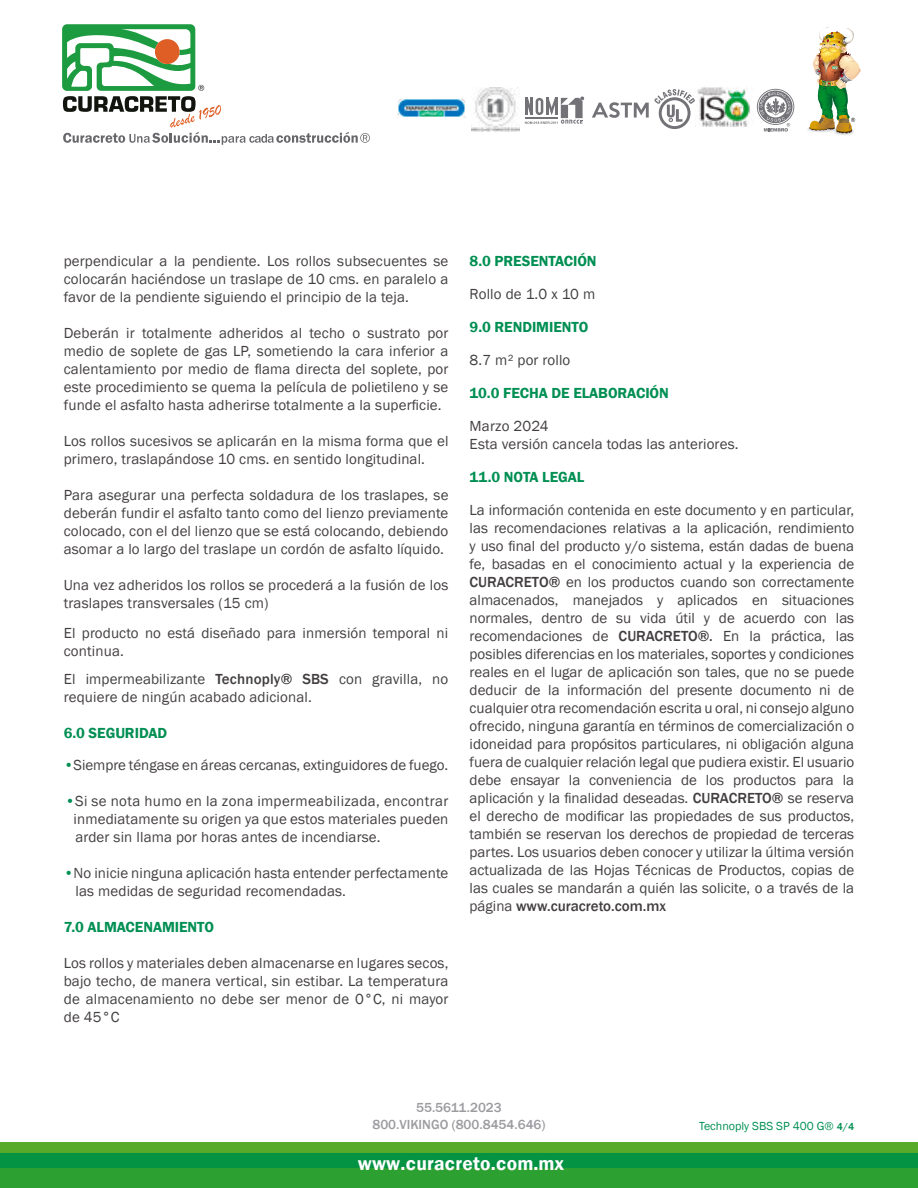
<style>
.page{position:relative;width:918px;height:1188px;background:#fff}
.page>*{position:absolute;margin:0;border:0;box-sizing:border-box;transform-origin:0 0}
.t1{font:600 19.5px "Franklin Gothic";letter-spacing:.01em;color:#fff}
.t2{font:15px/18px "Franklin Gothic";letter-spacing:.01em;color:#433f40;text-align:justify}
.t3{font:600 15px "Franklin Gothic";letter-spacing:-.005em;color:#008f53}
.t4{font:500 13.5px/16.2px "Franklin Gothic";color:#9c9ba0;text-align:center}
.t5{font:12px "Franklin Gothic";color:#008f53}
.s1{font-weight:500}
.s2{font-weight:500;color:#008f53}
.s3{font-weight:500;font-size:10.5px}
</style>
<div class="page">
<div style="left:0;top:1168px;width:918px;height:20px;background:#2ca030"></div>
<div style="left:0;top:1153px;width:918px;height:15px;background:#049243"></div>
<div style="left:0;top:1143px;width:918px;height:10px;background:#58ab2a"></div>
<img style="left:843px;top:133px;width:10px;height:2px">
<img style="left:807px;top:128px;width:36px;height:7px">
<svg style="left:62px;top:24px;width:308px;height:121px"></svg>
<img style="left:809px;top:27px;width:52px;height:106px">
<svg style="left:525px;top:97px;width:59px;height:27px"></svg>
<svg style="left:592px;top:89px;width:103px;height:40px"></svg>
<img style="left:695px;top:87px;width:55px;height:40px">
<svg style="left:757px;top:89px;width:37px;height:43px"></svg>
<img style="left:471px;top:88px;width:48px;height:44px">
<img style="left:397px;top:98px;width:68px;height:20px">
<p class="t2" style="left:64px;top:252px;width:386px">perpendicular a la pendiente. Los rollos subsecuentes se colocarán haciéndose un traslape de 10 cms. en paralelo a favor de la pendiente siguiendo el principio de la teja.</p>
<p class="t2" style="left:64px;top:324px;width:386px">Deberán ir totalmente adheridos al techo o sustrato por medio de soplete de gas LP, sometiendo la cara inferior a calentamiento por medio de flama directa del soplete, por este procedimiento se quema la película de polietileno y se funde el asfalto hasta adherirse totalmente a la superficie.</p>
<p class="t2" style="left:64px;top:432px;width:386px">Los rollos sucesivos se aplicarán en la misma forma que el primero, traslapándose 10 cms. en sentido longitudinal.</p>
<p class="t2" style="left:64px;top:486px;width:386px">Para asegurar una perfecta soldadura de los traslapes, se deberán fundir el asfalto tanto como del lienzo previamente colocado, con el del lienzo que se está colocando, debiendo asomar a lo largo del traslape un cordón de asfalto líquido.</p>
<p class="t2" style="left:64px;top:576px;width:386px">Una vez adheridos los rollos se procederá a la fusión de los traslapes transversales (15 cm)</p>
<p class="t2" style="left:64px;top:624px;width:386px">El producto no está diseñado para inmersión temporal ni continua.</p>
<p class="t2" style="left:64px;top:670px;width:386px">El impermeabilizante <span class="s1">Technoply® SBS</span> con gravilla, no requiere de ningún acabado adicional.</p>
<p class="t3" style="left:64px;top:724px;width:105px">6.0 SEGURIDAD</p>
<p class="t2" style="left:64px;top:756px;width:386px"><span class="s2">•</span>Siempre téngase en áreas cercanas, extinguidores de fuego.</p>
<p class="t2" style="left:74px;top:792px;width:376px;text-indent:-8px"><span class="s2">•</span>Si se nota humo en la zona impermeabilizada, encontrar inmediatamente su origen ya que estos materiales pueden arder sin llama por horas antes de incendiarse.</p>
<p class="t2" style="left:75px;top:864px;width:374px;text-indent:-12px"><span class="s2">•</span>No inicie ninguna aplicación hasta entender perfectamente las medidas de seguridad recomendadas.</p>
<p class="t3" style="left:64px;top:917px;width:152px">7.0 ALMACENAMIENTO</p>
<p class="t2" style="left:64px;top:954px;width:386px">Los rollos y materiales deben almacenarse en lugares secos, bajo techo, de manera vertical, sin estibar. La temperatura de almacenamiento no debe ser menor de 0°C, ni mayor de 45°C</p>
<p class="t3" style="left:470px;top:251px;width:128px">8.0 PRESENTACIÓN</p>
<p class="t2" style="left:470px;top:285px;width:127px">Rollo de 1.0 x 10 m</p>
<p class="t3" style="left:470px;top:317px;width:120px">9.0 RENDIMIENTO</p>
<p class="t2" style="left:470px;top:351px;width:102px">8.7 m² por rollo</p>
<p class="t3" style="left:470px;top:383px;width:201px">10.0 FECHA DE ELABORACIÓN</p>
<p class="t2" style="left:470px;top:417px;width:270px">Marzo 2024<br>Esta versión cancela todas las anteriores.</p>
<p class="t3" style="left:470px;top:467px;width:116px">11.0 NOTA LEGAL</p>
<p class="t2" style="left:470px;top:501px;width:386px">La información contenida en este documento y en particular, las recomendaciones relativas a la aplicación, rendimiento y uso final del producto y/o sistema, están dadas de buena fe, basadas en el conocimiento actual y la experiencia de <span class="s1">CURACRETO®</span> en los productos cuando son correctamente almacenados, manejados y aplicados en situaciones normales, dentro de su vida útil y de acuerdo con las recomendaciones de <span class="s1">CURACRETO®.</span> En la práctica, las posibles diferencias en los materiales, soportes y condiciones reales en el lugar de aplicación son tales, que no se puede deducir de la información del presente documento ni de cualquier otra recomendación escrita u oral, ni consejo alguno ofrecido, ninguna garantía en términos de comercialización o idoneidad para propósitos particulares, ni obligación alguna fuera de cualquier relación legal que pudiera existir. El usuario debe ensayar la conveniencia de los productos para la aplicación y la finalidad deseadas. <span class="s1">CURACRETO®</span> se reserva el derecho de modificar las propiedades de sus productos, también se reservan los derechos de propiedad de terceras partes. Los usuarios deben conocer y utilizar la última versión actualizada de las Hojas Técnicas de Productos, copias de las cuales se mandarán a quién las solicite, o a través de la página <span class="s1">www.curacreto.com.mx</span></p>
<p class="t4" style="left:372px;top:1100px;width:175px">55.5611.2023<br>800.VIKINGO (800.8454.646)</p>
<h1 class="t1" style="left:358px;top:1152px;width:208px">www.curacreto.com.mx</h1>
<p class="t5" style="left:699px;top:1118px;width:157px">Technoply SBS SP 400 G® <span class="s3">4/4</span></p>
</div>
